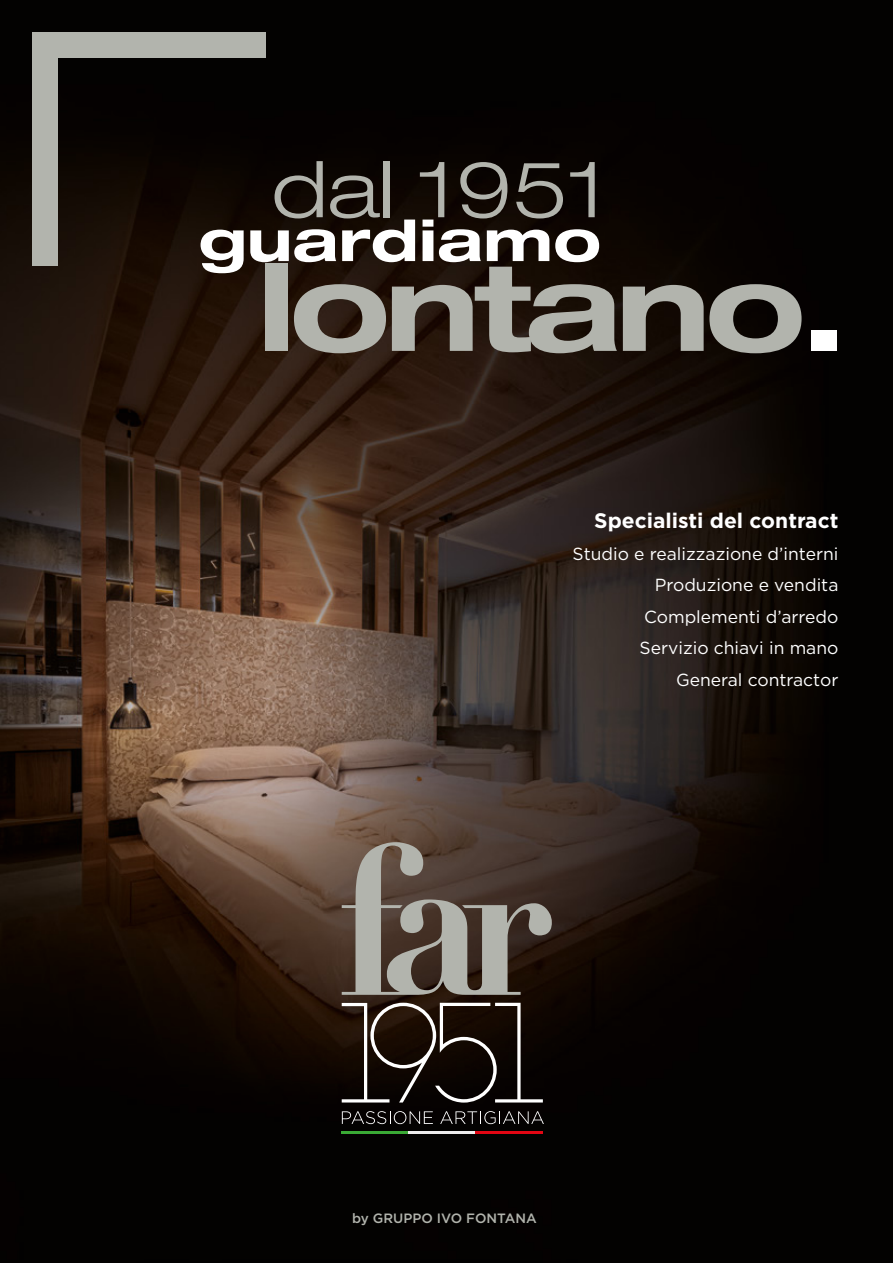
<style>
.page{position:relative;width:893px;height:1263px;background:#fff}
.page>*{position:absolute;margin:0;border:0;box-sizing:border-box;transform-origin:0 0}
.t1{font:700 expanded 120px "Helvetica Neue LT Std";letter-spacing:-.05em;color:#b2b4ad;scale:1.08 1}
.t2{font:300 expanded 77.85px "Helvetica Neue LT Std";color:#b2b4ad;scale:1.08 1}
.t3{font:700 expanded 57.15px "Helvetica Neue LT Std";color:#fff;scale:1.08 1}
.t4{font:700 21px "Gotham";color:#fff}
.t5{font:17.4px/31.5px "Gotham";color:#fff;text-align:right}
.t6{font:500 13.5px "Gotham";color:#b2b4ad}
.s1{color:#fff}
</style>
<div class="page">
<img style="left:0;top:0;width:893px;height:1263px">
<div style="left:32px;top:32px;width:25px;height:234px;background:#b2b4ad"></div>
<div style="left:32px;top:32px;width:234px;height:25px;background:#b2b4ad"></div>
<svg style="left:342px;top:842px;width:210px;height:153px;background:#6c6259"></svg>
<svg style="left:342px;top:1111px;width:91px;height:13px"></svg>
<svg style="left:440px;top:1111px;width:104px;height:13px"></svg>
<svg style="left:342px;top:1003px;width:201px;height:99px;background:#312823"></svg>
<hr style="left:341px;top:1131px;width:67px;height:3px;background:#3aaa35">
<hr style="left:408px;top:1131px;width:68px;height:3px;background:#ededed">
<hr style="left:476px;top:1131px;width:67px;height:3px;background:#e30613">
<h2 class="t2" style="left:271px;top:143px;width:311px">dal 1951</h2>
<h3 class="t3" style="left:198px;top:205px;width:375px">guardiamo</h3>
<h1 class="t1" style="left:257px;top:233px;width:548px">lontano<span class="s1">.</span></h1>
<p class="t4" style="left:594px;top:507px;width:246px">Specialisti del contract</p>
<p class="t5" style="left:573px;top:537px;width:267px">Studio e realizzazione d’interni<br>Produzione e vendita<br>Complementi d’arredo<br>Servizio chiavi in mano<br>General contractor</p>
<p class="t6" style="left:352px;top:1209px;width:186px">by GRUPPO IVO FONTANA</p>
</div>
